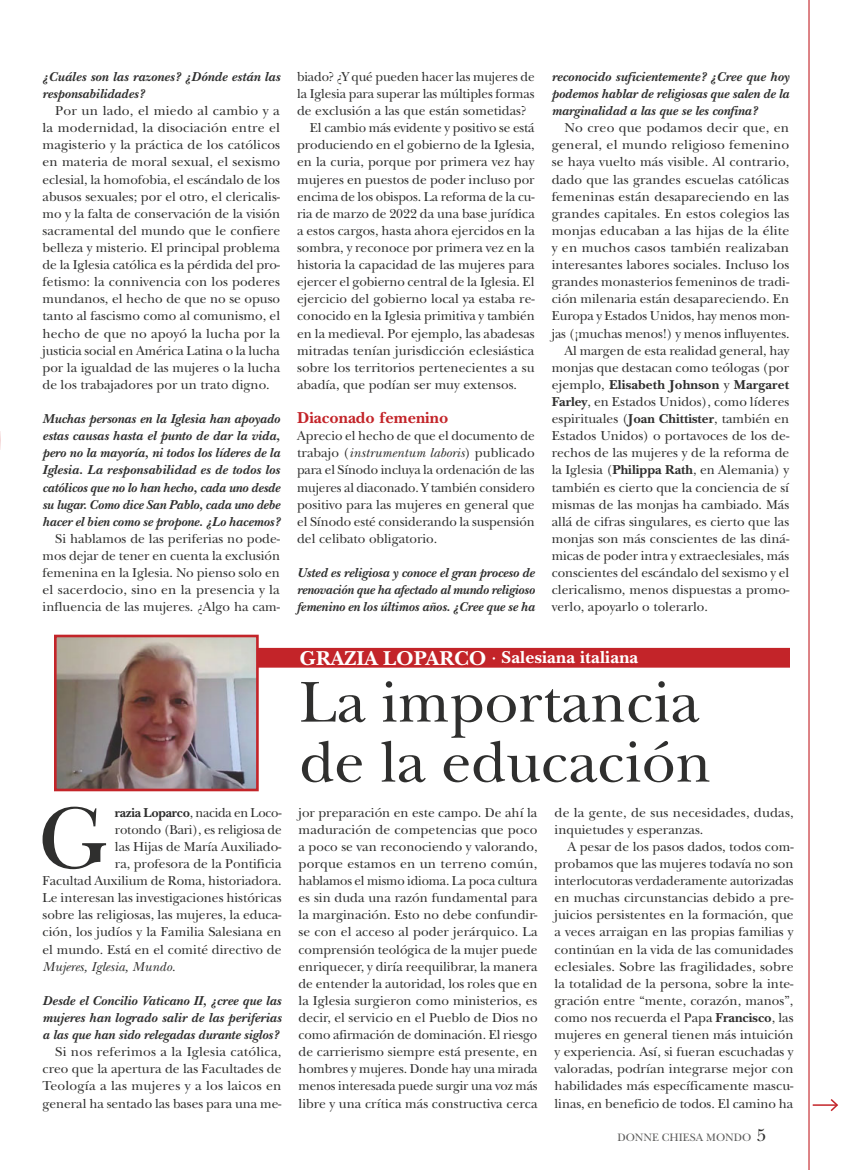
<style>
.page{position:relative;width:851px;height:1170px;background:#fff}
.page>*{position:absolute;margin:0;border:0;box-sizing:border-box;transform-origin:0 0}
.t1{font:91.2px "New Baskerville Std";color:#2f2f2e}
.t2{font:60px/60px "New Baskerville Std";color:#2f2f2e}
.t3{font:700 18px "New Baskerville Std";letter-spacing:.01em;color:#fff}
.t4{font:700 16.5px "New Baskerville Std";color:#c32429}
.t5{font:13.5px/17.1px "New Baskerville Std";color:#2f2f2e;text-align:justify}
.t6{font:italic 700 13.5px/17.1px "New Baskerville Std";color:#2f2f2e;text-align:justify}
.t7{font:700 13.5px "New Baskerville Std";letter-spacing:.01em;color:#2f2f2e}
.t8{font:italic 13.5px "New Baskerville Std";color:#2f2f2e}
.t9{font:11.25px "New Baskerville Std";color:#5c5c5b}
.s1{font-style:italic}
.s2{font-weight:400}
.s3{font-weight:700}
.s4{font-size:21px}
.s5{font-size:18px;color:#2f2f2e}
</style>
<div class="page">
<svg style="left:0;top:431px;width:1px;height:19px"></svg>
<hr style="left:808px;top:0;width:1px;height:1169px;background:#c32429">
<svg style="left:812px;top:1099px;width:26px;height:13px"></svg>
<svg style="left:259px;top:647px;width:531px;height:21px;background:#c63035"></svg>
<img style="left:58px;top:638px;width:197px;height:149px">
<div style="left:54px;top:634px;width:205px;height:157px;border:3px solid #c32429"></div>
<p class="t6" style="left:43px;top:70px;width:239px">¿Cuáles son las razones? ¿Dónde están las responsabilidades?</p>
<p class="t5" style="left:43px;top:104px;width:239px;text-indent:13px">Por un lado, el miedo al cambio y a la modernidad, la disociación entre el magisterio y la práctica de los católicos en materia de moral sexual, el sexismo eclesial, la homofobia, el escándalo de los abusos sexuales; por el otro, el clericalis&shy;mo y la falta de conservación de la visión sacramental del mundo que le confiere belleza y misterio. El principal problema de la Iglesia católica es la pérdida del pro&shy;fetismo: la connivencia con los poderes mundanos, el hecho de que no se opuso tanto al fascismo como al comunismo, el hecho de que no apoyó la lucha por la justicia social en América Latina o la lucha por la igualdad de las mujeres o la lucha de los trabajadores por un trato digno.</p>
<p class="t6" style="left:43px;top:412px;width:239px">Muchas personas en la Iglesia han apoyado estas causas hasta el punto de dar la vida, pero no la mayoría, ni todos los líderes de la Iglesia. La responsabilidad es de todos los católicos que no lo han hecho, cada uno desde su lugar. Como dice San Pablo, cada uno debe hacer el bien como se propone. ¿Lo hacemos?</p>
<p class="t5" style="left:43px;top:531px;width:239px;text-indent:13px">Si hablamos de las periferias no pode&shy;mos dejar de tener en cuenta la exclusión femenina en la Iglesia. No pienso solo en el sacerdocio, sino en la presencia y la influencia de las mujeres. ¿Algo ha cam-</p>
<p class="t5" style="left:297px;top:70px;width:239px">biado? ¿Y qué pueden hacer las mujeres de</p>
<p class="t5" style="left:297px;top:87px;width:239px">la Iglesia para superar las múltiples formas</p>
<p class="t5" style="left:297px;top:104px;width:231px">de exclusión a las que están sometidas?</p>
<p class="t5" style="left:310px;top:121px;width:226px">El cambio más evidente y positivo se está</p>
<p class="t5" style="left:297px;top:138px;width:239px">produciendo en el gobierno de la Iglesia,</p>
<p class="t5" style="left:297px;top:155px;width:239px">en la curia, porque por primera vez hay</p>
<p class="t5" style="left:297px;top:172px;width:239px">mujeres en puestos de poder incluso por</p>
<p class="t5" style="left:297px;top:189px;width:239px">encima de los obispos. La reforma de la cu-</p>
<p class="t5" style="left:297px;top:206px;width:239px">ria de marzo de 2022 da una base jurídica</p>
<p class="t5" style="left:297px;top:223px;width:239px">a estos cargos, hasta ahora ejercidos en la</p>
<p class="t5" style="left:297px;top:241px;width:239px">sombra, y reconoce por primera vez en la</p>
<p class="t5" style="left:297px;top:258px;width:239px">historia la capacidad de las mujeres para</p>
<p class="t5" style="left:297px;top:275px;width:239px">ejercer el gobierno central de la Iglesia. El</p>
<p class="t5" style="left:297px;top:292px;width:239px">ejercicio del gobierno local ya estaba re-</p>
<p class="t5" style="left:297px;top:309px;width:239px">conocido en la Iglesia primitiva y también</p>
<p class="t5" style="left:297px;top:326px;width:239px">en la medieval. Por ejemplo, las abadesas</p>
<p class="t5" style="left:297px;top:343px;width:239px">mitradas tenían jurisdicción eclesiástica</p>
<p class="t5" style="left:297px;top:360px;width:239px">sobre los territorios pertenecientes a su</p>
<p class="t5" style="left:297px;top:377px;width:221px">abadía, que podían ser muy extensos.</p>
<p class="t4" style="left:297px;top:412px;width:153px">Diaconado femenino</p>
<p class="t5" style="left:297px;top:429px;width:239px">Aprecio el hecho de que el documento de trabajo (<span class="s1">instrumentum laboris</span>) publicado para el Sínodo incluya la ordenación de las mujeres al diaconado. Y también considero positivo para las mujeres en general que el Sínodo esté considerando la suspensión del celibato obligatorio.</p>
<p class="t6" style="left:297px;top:566px;width:239px">Usted es religiosa y conoce el gran proceso de renovación que ha afectado al mundo religioso femenino en los últimos años. ¿Cree que se ha</p>
<p class="t6" style="left:551px;top:70px;width:239px">reconocido suficientemente? ¿Cree que hoy podemos hablar de religiosas que salen de la marginalidad a las que se les confina?</p>
<p class="t5" style="left:564px;top:121px;width:226px">No creo que podamos decir que, en</p>
<p class="t5" style="left:551px;top:138px;width:239px">general, el mundo religioso femenino</p>
<p class="t5" style="left:551px;top:155px;width:239px">se haya vuelto más visible. Al contrario,</p>
<p class="t5" style="left:551px;top:172px;width:239px">dado que las grandes escuelas católicas</p>
<p class="t5" style="left:551px;top:189px;width:239px">femeninas están desapareciendo en las</p>
<p class="t5" style="left:551px;top:206px;width:239px">grandes capitales. En estos colegios las</p>
<p class="t5" style="left:551px;top:223px;width:239px">monjas educaban a las hijas de la élite</p>
<p class="t5" style="left:551px;top:241px;width:239px">y en muchos casos también realizaban</p>
<p class="t5" style="left:551px;top:258px;width:239px">interesantes labores sociales. Incluso los</p>
<p class="t5" style="left:551px;top:275px;width:239px">grandes monasterios femeninos de tradi-</p>
<p class="t5" style="left:551px;top:292px;width:239px">ción milenaria están desapareciendo. En</p>
<p class="t5" style="left:551px;top:309px;width:239px">Europa y Estados Unidos, hay menos mon-</p>
<p class="t5" style="left:551px;top:326px;width:239px">jas (¡muchas menos!) y menos influyentes.</p>
<p class="t5" style="left:564px;top:343px;width:227px">Al margen de esta realidad general, hay</p>
<p class="t5" style="left:551px;top:360px;width:239px">monjas que destacan como teólogas (por</p>
<p class="t7" style="left:551px;top:380px;width:239px"><span class="s2">ejemplo,</span> Elisabeth Johnson <span class="s2">y</span> Margaret</p>
<p class="t5" style="left:551px;top:394px;width:239px"><span class="s3">Farley</span>, en Estados Unidos), como líderes</p>
<p class="t5" style="left:551px;top:412px;width:239px">espirituales (<span class="s3">Joan Chittister</span>, también en</p>
<p class="t5" style="left:551px;top:429px;width:239px">Estados Unidos) o portavoces de los de-</p>
<p class="t5" style="left:551px;top:446px;width:239px">rechos de las mujeres y de la reforma de</p>
<p class="t5" style="left:551px;top:463px;width:239px">la Iglesia (<span class="s3">Philippa Rath</span>, en Alemania) y</p>
<p class="t5" style="left:551px;top:480px;width:239px">también es cierto que la conciencia de sí</p>
<p class="t5" style="left:551px;top:497px;width:239px">mismas de las monjas ha cambiado. Más</p>
<p class="t5" style="left:551px;top:514px;width:239px">allá de cifras singulares, es cierto que las</p>
<p class="t5" style="left:551px;top:531px;width:239px">monjas son más conscientes de las diná-</p>
<p class="t5" style="left:551px;top:548px;width:239px">micas de poder intra y extraeclesiales, más</p>
<p class="t5" style="left:551px;top:565px;width:239px">conscientes del escándalo del sexismo y el</p>
<p class="t5" style="left:551px;top:583px;width:239px">clericalismo, menos dispuestas a promo-</p>
<p class="t5" style="left:551px;top:600px;width:158px">verlo, apoyarlo o tolerarlo.</p>
<h1 class="t1" style="left:38px;top:805px;width:69px">G</h1>
<p class="t5" style="left:43px;top:805px;width:240px;text-align:right"><span class="s3">razia Loparco</span>, nacida en Loco-<br>rotondo (Bari), es religiosa de<br>las Hijas de María Auxiliado-<br>ra, profesora de la Pontificia<br>Facultad Auxilium de Roma, historiadora.<br>Le interesan las investigaciones históricas sobre las religiosas, las mujeres, la educa&shy;ción, los judíos y la Familia Salesiana en el mundo. Está en el comité directivo de</p>
<p class="t8" style="left:43px;top:961px;width:134px">Mujeres, Iglesia, Mundo.</p>
<p class="t6" style="left:43px;top:993px;width:240px">Desde el Concilio Vaticano II, ¿cree que las mujeres han logrado salir de las periferias a las que han sido relegadas durante siglos?</p>
<p class="t5" style="left:43px;top:1044px;width:240px;text-indent:13px">Si nos referimos a la Iglesia católica, creo que la apertura de las Facultades de Teología a las mujeres y a los laicos en general ha sentado las bases para una me-</p>
<h3 class="t3" style="left:299px;top:651px;width:340px"><span class="s4">GRAZIA LOPARCO</span> <span class="s2">·</span> Salesiana italiana</h3>
<h2 class="t2" style="left:299px;top:679px;width:413px">La importancia de la educación</h2>
<p class="t5" style="left:298px;top:805px;width:240px">jor preparación en este campo. De ahí la maduración de competencias que poco a poco se van reconociendo y valorando, porque estamos en un terreno común, hablamos el mismo idioma. La poca cultura es sin duda una razón fundamental para la marginación. Esto no debe confundir&shy;se con el acceso al poder jerárquico. La comprensión teológica de la mujer puede enriquecer, y diría reequilibrar, la manera de entender la autoridad, los roles que en la Iglesia surgieron como ministerios, es decir, el servicio en el Pueblo de Dios no como afirmación de dominación. El riesgo de carrierismo siempre está presente, en hombres y mujeres. Donde hay una mirada menos interesada puede surgir una voz más libre y una crítica más constructiva cerca</p>
<p class="t5" style="left:554px;top:805px;width:240px">de la gente, de sus necesidades, dudas, inquietudes y esperanzas.</p>
<p class="t5" style="left:554px;top:839px;width:241px;text-indent:13px">A pesar de los pasos dados, todos com&shy;probamos que las mujeres todavía no son interlocutoras verdaderamente autorizadas en muchas circunstancias debido a pre&shy;juicios persistentes en la formación, que a veces arraigan en las propias familias y continúan en la vida de las comunidades eclesiales. Sobre las fragilidades, sobre la totalidad de la persona, sobre la inte&shy;gración entre “mente, corazón, manos”, como nos recuerda el Papa <span class="s3">Francisco</span>, las mujeres en general tienen más intuición y experiencia. Así, si fueran escuchadas y valoradas, podrían integrarse mejor con habilidades más específicamente mascu&shy;linas, en beneficio de todos. El camino ha</p>
<p class="t9" style="left:617px;top:1133px;width:150px">DONNE CHIESA MONDO <span class="s5">5</span></p>
</div>
